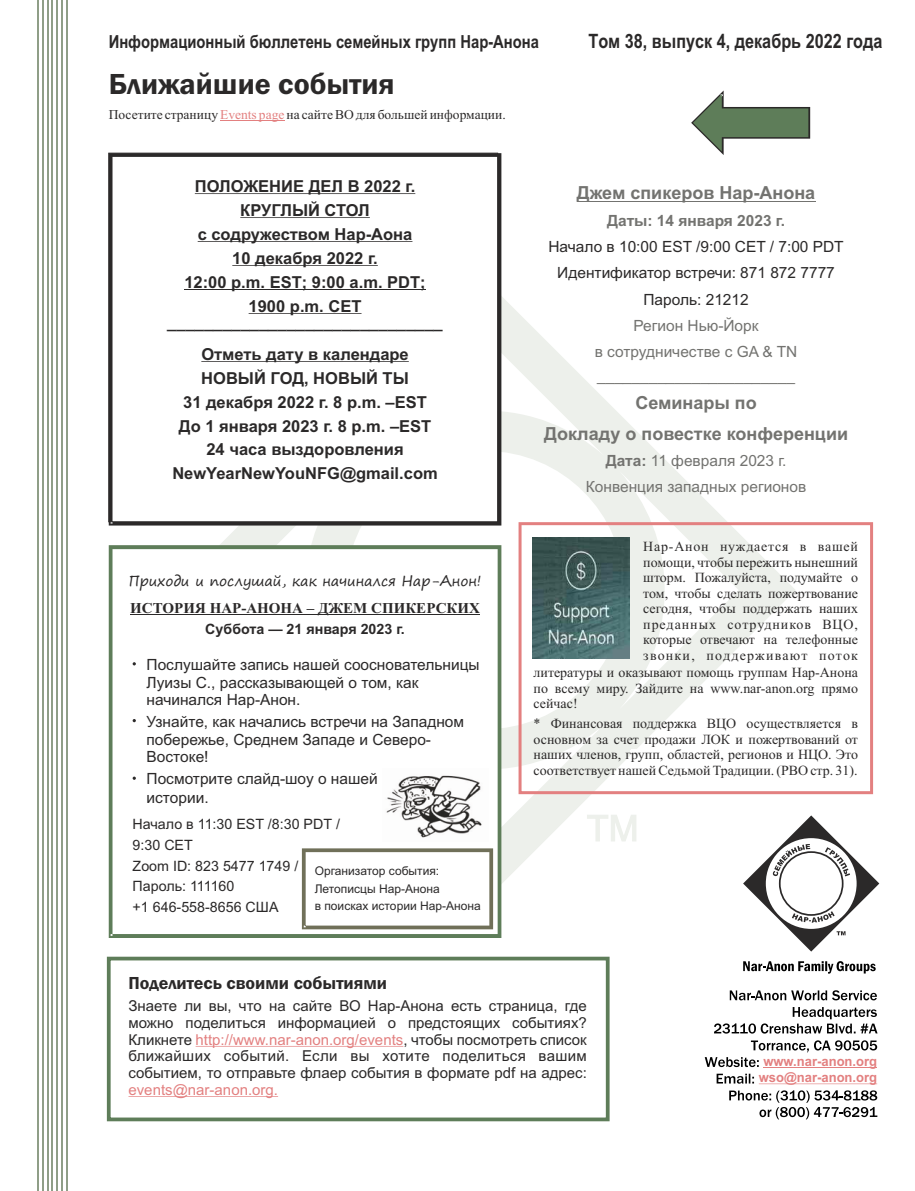
<style>
.page{position:relative;width:915px;height:1191px;background:#fff}
.page>*{position:absolute;margin:0;border:0;box-sizing:border-box;transform-origin:0 0}
.t1{font:600 30px "Franklin Gothic";color:#2b2929}
.t2{font:700 19.8px "Arial Narrow";color:#2b2929}
.t3{font:700 18px/30.6px "Arial";color:#737370;text-align:center}
.t4{font:700 18px "Arial Narrow";color:#2b2929}
.t5{font:600 18px "Franklin Gothic";color:#2b2929}
.t6{font:700 16.5px/24px "Arial";color:#2b2929;text-align:center}
.t7{font:15.45px/17.2px "Arial";color:#2b2929}
.t8{font:15.45px/26.2px "Arial";color:#737370;text-align:center}
.t9{font:700 15.45px "Arial";color:#737370}
.t10{font:15px/16.8px "Arial";color:#2b2929;text-align:justify}
.t11{font:700 15px "Times New Roman";color:#2b2929}
.t12{font:15px "Arial";color:#e38080}
.t13{font:14.25px/20.7px "Arial";color:#2b2929}
.t14{font:14.25px "Segoe Print";color:#2b2929}
.t15{font:700 14.25px "Arial";color:#2b2929}
.t16{font:13.95px/15.5px "Times New Roman";color:#2b2929;text-align:justify}
.t17{font:700 13.65px/16px "Arial";color:#e38080;text-align:center;scale:.96 1}
.t18{font:13.5px "Times New Roman";color:#2b2929}
.t19{font:12px/17.4px "Arial";color:#2b2929}
.s1{color:#e38080}
.s2{font-weight:700}
</style>
<div class="page">
<svg style="left:174px;top:279px;width:553px;height:621px"></svg>
<svg style="left:587px;top:814px;width:49px;height:27px"></svg>
<div style="left:640px;top:784px;width:241px;height:159px;background:#fff"></div>
<hr style="left:220px;top:120px;width:64px;height:1px;background:#e38080">
<svg style="left:743px;top:961px;width:132px;height:12px"></svg>
<svg style="left:729px;top:990px;width:147px;height:10px"></svg>
<svg style="left:714px;top:1007px;width:163px;height:26px"></svg>
<svg style="left:704px;top:1040px;width:172px;height:27px"></svg>
<svg style="left:729px;top:1090px;width:148px;height:29px"></svg>
<svg style="left:743px;top:815px;width:136px;height:136px"></svg>
<hr style="left:763px;top:1067px;width:113px;height:1px;background:#e38080">
<hr style="left:796px;top:1083px;width:80px;height:1px;background:#e38080">
<svg style="left:716px;top:1073px;width:80px;height:11px"></svg>
<hr style="left:195px;top:1046px;width:208px;height:1px;background:#e38080">
<hr style="left:128px;top:1096px;width:150px;height:1px;background:#e38080">
<div style="left:107px;top:956px;width:502px;height:165px;border:4px solid #5e7d59"></div>
<hr style="left:37px;top:0;width:2px;height:1191px;background:#8f9e87">
<hr style="left:42px;top:0;width:1px;height:1191px;background:#8f9e87">
<hr style="left:47px;top:0;width:1px;height:1191px;background:#8f9e87">
<hr style="left:52px;top:0;width:1px;height:1191px;background:#8f9e87">
<hr style="left:57px;top:0;width:1px;height:1191px;background:#8f9e87">
<hr style="left:61px;top:0;width:2px;height:1191px;background:#8f9e87">
<hr style="left:66px;top:0;width:2px;height:1191px;background:#8f9e87">
<svg style="left:691px;top:90px;width:118px;height:65px"></svg>
<svg style="left:518px;top:522px;width:354px;height:272px"></svg>
<img style="left:532px;top:538px;width:97px;height:120px">
<svg style="left:109px;top:153px;width:392px;height:372px"></svg>
<hr style="left:195px;top:193px;width:220px;height:1px;background:#2b2929">
<hr style="left:240px;top:217px;width:130px;height:1px;background:#2b2929">
<hr style="left:198px;top:241px;width:214px;height:1px;background:#2b2929">
<hr style="left:232px;top:265px;width:145px;height:1px;background:#2b2929">
<hr style="left:248px;top:313px;width:113px;height:1px;background:#2b2929">
<hr style="left:201px;top:361px;width:207px;height:1px;background:#2b2929">
<hr style="left:184px;top:289px;width:241px;height:1px;background:#2b2929">
<svg style="left:109px;top:545px;width:392px;height:393px"></svg>
<hr style="left:130px;top:614px;width:349px;height:1px;background:#2b2929">
<svg style="left:302px;top:848px;width:191px;height:81px"></svg>
<img style="left:383px;top:768px;width:105px;height:73px">
<svg style="left:133px;top:776px;width:3px;height:4px"></svg>
<hr style="left:576px;top:201px;width:239px;height:1px;background:#737370">
<p class="t4" style="left:109px;top:35px;width:431px">Информационный бюллетень семейных групп Нар-Анона</p>
<h1 class="t1" style="left:109px;top:73px;width:287px">Ближайшие события</h1>
<p class="t18" style="left:109px;top:109px;width:398px">Посетите страницу <span class="s1">Events page</span> на сайте ВО для большей информации.</p>
<h2 class="t2" style="left:588px;top:34px;width:295px">Том 38, выпуск 4, декабрь 2022 года</h2>
<p class="t6" style="left:184px;top:175px;width:243px">ПОЛОЖЕНИЕ ДЕЛ В 2022 г.<br>КРУГЛЫЙ СТОЛ<br>с содружеством Нар-Аона<br>10 декабря 2022 г.<br>12:00 p.m. EST; 9:00 a.m. PDT;<br>1900 p.m. CET</p>
<p class="t6" style="left:167px;top:307px;width:277px;line-height:32px">______________________________<br>Отметь дату в календаре</p>
<p class="t6" style="left:172px;top:367px;width:267px">НОВЫЙ ГОД, НОВЫЙ ТЫ<br>31 декабря 2022 г. 8 p.m. –EST<br>До 1 января 2023 г. 8 p.m. –EST<br>24 часа выздоровления<br>NewYearNewYouNFG@gmail.com</p>
<p class="t14" style="left:129px;top:574px;width:354px">Приходи и послушай, как начинался Нар-Анон!</p>
<p class="t11" style="left:130px;top:603px;width:351px">ИСТОРИЯ НАР-АНОНА – ДЖЕМ СПИКЕРСКИХ</p>
<p class="t15" style="left:205px;top:623px;width:201px">Суббота — 21 января 2023 г.</p>
<p class="t7" style="left:146px;top:657px;width:334px">Послушайте запись нашей соосновательницы<br>Луизы С., рассказывающей о том, как начинался Нар-Анон.</p>
<p class="t7" style="left:146px;top:714px;width:319px">Узнайте, как начались встречи на Западном побережье, Среднем Западе и Северо-<br>Востоке!</p>
<p class="t7" style="left:146px;top:771px;width:232px;line-height:18.3px">Посмотрите слайд-шоу о нашей истории.</p>
<p class="t13" style="left:133px;top:815px;width:209px">Начало в 11:30 EST /8:30 PDT /<br>9:30 CET<br>Zoom ID: 823 5477 1749 /<br>Пароль: 111160<br>+1 646-558-8656 США</p>
<p class="t19" style="left:314px;top:863px;width:167px">Организатор события:<br>Летописцы Нар-Анона<br>в поисках истории Нар-Анона</p>
<p class="t5" style="left:128px;top:976px;width:260px">Поделитесь своими событиями</p>
<p class="t3" style="left:576px;top:179px;width:240px">Джем спикеров Нар-Анона</p>
<p class="t9" style="left:607px;top:215px;width:179px">Даты: 14 января 2023 г.</p>
<p class="t7" style="left:548px;top:235px;width:297px;line-height:26.2px;text-align:center">Начало в 10:00 EST /9:00 CET / 7:00 PDT<br>Идентификатор встречи: 871 872 7777<br>Пароль: 21212</p>
<p class="t8" style="left:594px;top:314px;width:204px">Регион Нью-Йорк<br>в сотрудничестве с GA &amp; TN</p>
<p class="t8" style="left:597px;top:364px;width:199px">_______________________</p>
<p class="t3" style="left:544px;top:389px;width:305px">Семинары по<br>Докладу о повестке конференции</p>
<p class="t8" style="left:585px;top:449px;width:222px"><span class="s2">Дата:</span> 11 февраля 2023 г.<br>Конвенция западных регионов</p>
<p class="t16" style="left:643px;top:540px;width:216px">Нар-Анон нуждается в вашей помощи, чтобы пережить нынешний шторм. Пожалуйста, подумайте о том, чтобы сделать пожертвование сегодня, чтобы поддержать наших преданных сотрудников ВЦО, которые отвечают на телефонные звонки, поддерживают поток</p>
<p class="t16" style="left:533px;top:666px;width:326px">литературы и оказывают помощь группам Нар-Анона по всему миру. Зайдите на www.nar-anon.org прямо сейчас!</p>
<p class="t16" style="left:533px;top:717px;width:326px">* Финансовая поддержка ВЦО осуществляется в основном за счет продажи ЛОК и пожертвований от наших членов, групп, областей, регионов и НЦО. Это соответствует нашей Седьмой Традиции. (РВО стр. 31).</p>
<p class="t10" style="left:128px;top:998px;width:460px">Знаете ли вы, что на сайте ВО Нар-Анона есть страница, где можно поделиться информацией о предстоящих событиях?<br>Кликнете <span class="s1">http://www.nar-anon.org/events</span>, чтобы посмотреть список ближайших событий. Если вы хотите поделиться вашим событием, то отправьте флаер события в формате pdf на адрес:</p>
<p class="t12" style="left:128px;top:1084px;width:151px">events@nar-anon.org.</p>
<p class="t17" style="left:758px;top:1054px;width:125px">www.nar-anon.org wso@nar-anon.org</p>
</div>
